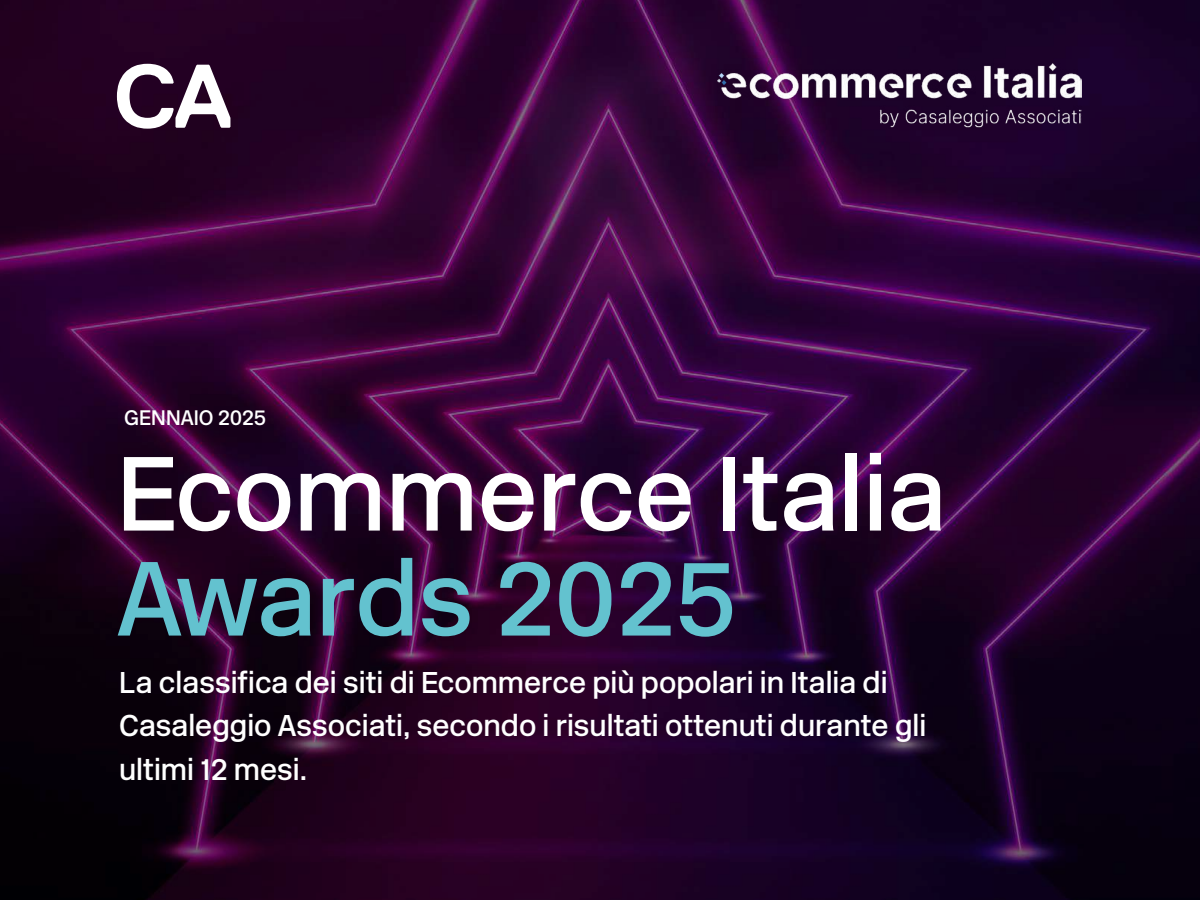
<style>
.page{position:relative;width:1200px;height:900px;background:#fff}
.page>*{position:absolute;margin:0;border:0;box-sizing:border-box;transform-origin:0 0}
.t1{font:500 105px "New Rail Alphabet";color:#fff}
.t2{font:500 105px "New Rail Alphabet";color:#63c2cf}
.t3{font:500 30px/43.5px "New Rail Alphabet";color:#fff}
.t4{font:500 21px "New Rail Alphabet";color:#fff}
</style>
<div class="page">
<img style="left:0;top:0;width:1200px;height:900px">
<img style="left:718px;top:64px;width:363px;height:65px">
<svg style="left:117px;top:64px;width:113px;height:65px"></svg>
<p class="t4" style="left:124px;top:404px;width:144px">GENNAIO 2025</p>
<h1 class="t1" style="left:117px;top:424px;width:831px">Ecommerce Italia</h1>
<h1 class="t2" style="left:117px;top:529px;width:622px">Awards 2025</h1>
<p class="t3" style="left:119px;top:660px;width:809px">La classifica dei siti di Ecommerce più popolari in Italia di<br>Casaleggio Associati, secondo i risultati ottenuti durante gli ultimi 12 mesi.</p>
</div>
